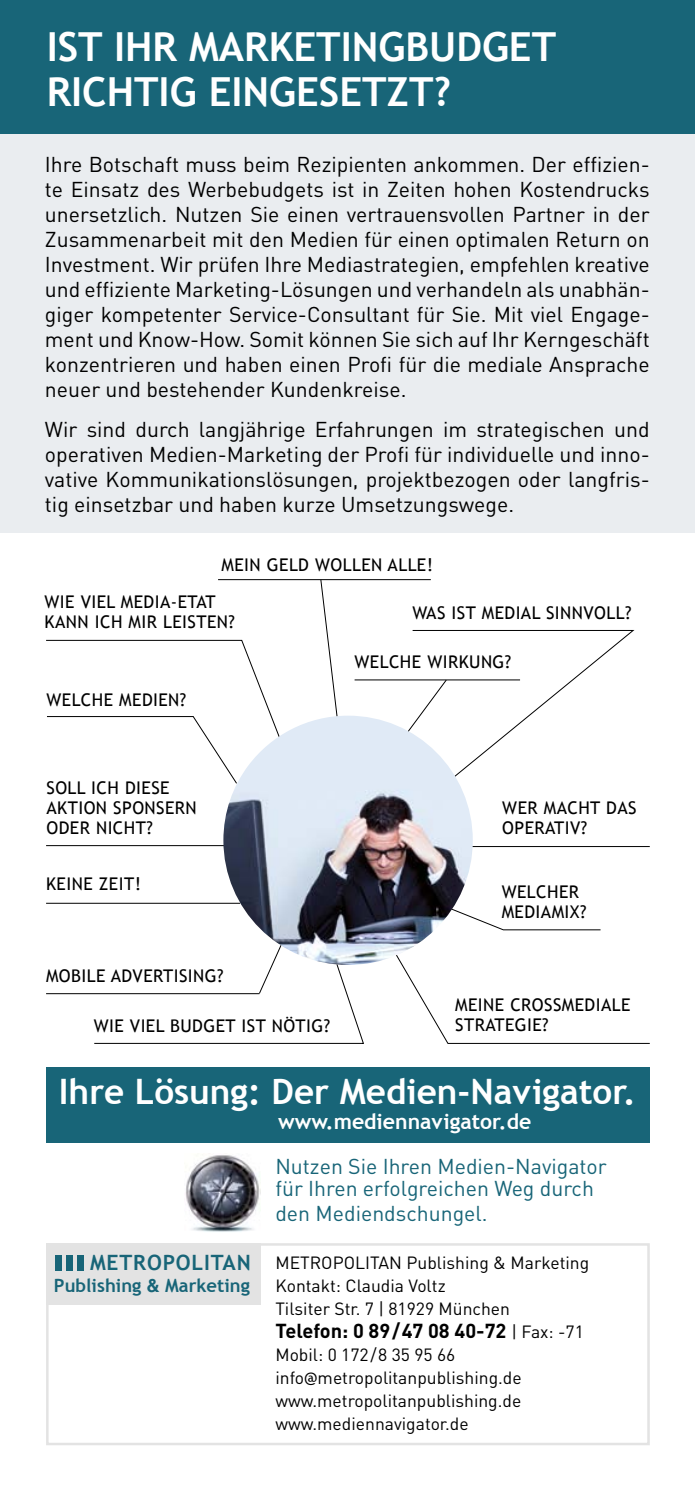
<style>
.page{position:relative;width:695px;height:1489px;background:#fff}
.page>*{position:absolute;margin:0;border:0;box-sizing:border-box;transform-origin:0 0}
.t1{font:700 40px/45px "Trebuchet MS";color:#fff}
.t2{font:700 35px "Trebuchet MS";color:#fff}
.t3{font:21.25px/25px "DIN";color:#000;text-align:justify}
.t4{font:21.25px/22.5px "DIN";color:#186578}
.t5{font:700 21.25px "Trebuchet MS";color:#fff}
.t6{font:700 21px "Trebuchet MS";letter-spacing:.04em;color:#186578}
.t7{font:700 20px "DIN";color:#000}
.t8{font:700 18.25px "Trebuchet MS";color:#186578}
.t9{font:17.5px/20px "Trebuchet MS";letter-spacing:.025em;color:#000}
.t10{font:17.5px/23px "DIN";color:#000}
.s1{font-family:"Helvetica"}
.s2{font-weight:400;font-size:17.5px}
.s3{font-family:"Trebuchet MS"}
</style>
<div class="page">
<svg style="left:472px;top:916px;width:129px;height:14px"></svg>
<hr style="left:46px;top:902px;width:194px;height:1px;background:#000">
<hr style="left:46px;top:993px;width:213px;height:1px;background:#000">
<div style="left:0;top:0;width:694px;height:137px;background:#186578"></div>
<div style="left:0;top:135px;width:694px;height:398px;background:#eaedf0"></div>
<hr style="left:218px;top:579px;width:213px;height:1px;background:#000">
<hr style="left:46px;top:845px;width:182px;height:1px;background:#000">
<hr style="left:354px;top:679px;width:166px;height:1px;background:#000">
<hr style="left:453px;top:846px;width:196px;height:1px;background:#000">
<svg style="left:46px;top:639px;width:226px;height:124px"></svg>
<svg style="left:401px;top:964px;width:249px;height:79px"></svg>
<svg style="left:320px;top:579px;width:19px;height:136px"></svg>
<svg style="left:94px;top:964px;width:270px;height:79px"></svg>
<svg style="left:394px;top:630px;width:240px;height:133px"></svg>
<img style="left:223px;top:715px;width:249px;height:249px">
<div style="left:46px;top:1243px;width:214px;height:62px;background:#e3e3e3"></div>
<div style="left:78px;top:1255px;width:6px;height:15px;background:#186578"></div>
<div style="left:67px;top:1255px;width:6px;height:15px;background:#186578"></div>
<div style="left:55px;top:1255px;width:7px;height:15px;background:#186578"></div>
<div style="left:46px;top:1067px;width:603px;height:75px;background:#186578"></div>
<div style="left:46px;top:1243px;width:603px;height:201px;border:2px solid #e3e3e3"></div>
<img style="left:185px;top:1155px;width:75px;height:77px">
<h1 class="t1" style="left:47px;top:25px;width:485px;text-indent:332px">gbudget richtig eingesetzt?</h1>
<h1 class="t1" style="left:47px;top:25px;width:196px">Ist Ihr Marketin</h1>
<p class="t3" style="left:45px;top:151px;width:606px">Ihre Botschaft muss beim Rezipienten ankommen. Der effizien&shy;te Einsatz des Werbebudgets ist in Zeiten hohen Kostendrucks unersetzlich. Nutzen Sie einen vertrauensvollen Partner in der Zusammenarbeit mit den Medien für einen optimalen Return on Investment. Wir prüfen Ihre Mediastrategien, empfehlen kreative und effiziente Marketing-Lösungen und verhandeln als unabhän&shy;giger kompetenter Service-Consultant für Sie. Mit viel Engage&shy;ment und Know-How. Somit können Sie sich auf Ihr Kerngeschäft konzentrieren und haben einen Profi für die mediale Ansprache neuer und bestehender Kundenkreise.</p>
<p class="t3" style="left:45px;top:416px;width:606px">Wir sind durch langjährige Erfahrungen im strategischen und operativen Medien-Marketing der Profi für individuelle und inno&shy;vative Kommunikationslösungen, projektbezogen oder langfris&shy;tig einsetzbar und haben kurze Umsetzungswege.</p>
<p class="t9" style="left:221px;top:555px;width:213px">MEIN GELD WOLLEN ALLE!</p>
<p class="t9" style="left:45px;top:592px;width:192px">WIE VIEL MEDIA-ETAT<br>KANN ICH MIR LEISTEN?</p>
<p class="t9" style="left:46px;top:689px;width:141px">WELCHE MEDIEN?</p>
<p class="t9" style="left:412px;top:603px;width:220px">WAS IST MEDIAL SINNVOLL?</p>
<p class="t9" style="left:354px;top:652px;width:158px">WELCHE WIRKUNG?</p>
<p class="t9" style="left:46px;top:777px;width:152px">SOLL ICH DIESE<br>AKTION SPONSERN<br>ODER NICHT?</p>
<p class="t9" style="left:46px;top:874px;width:96px">KEINE ZEIT!</p>
<p class="t9" style="left:46px;top:965px;width:179px">MOBILE ADVERTISING?</p>
<p class="t9" style="left:94px;top:1015px;width:238px">WIE VIEL BUDG ET IST NÖTIG?</p>
<p class="t9" style="left:502px;top:797px;width:136px">WER MACHT DAS<br>OPERATIV?</p>
<p class="t9" style="left:501px;top:882px;width:86px">WELCHER<br>MEDIAMIX?</p>
<p class="t9" style="left:455px;top:995px;width:177px">MEINE CROSSMEDIALE<br>STRATEG IE?</p>
<h2 class="t2" style="left:59px;top:1069px;width:578px">Ihre Lösung: Der Medien-Navigator.</h2>
<p class="t5" style="left:278px;top:1108px;width:255px">www.mediennavigator.de</p>
<p class="t6" style="left:90px;top:1249px;width:162px">METROPOLITAN</p>
<p class="t8" style="left:54px;top:1274px;width:197px">Publishing <span class="s1">&amp;</span> Marketing</p>
<p class="t4" style="left:275px;top:1154px;width:333px">Nutzen Sie Ihren Medien-Navigator für Ihren erfolgreichen Weg durch</p>
<p class="t4" style="left:275px;top:1201px;width:214px">den Mediendschungel.</p>
<p class="t10" style="left:275px;top:1250px;width:315px">METROPOLITAN Publishing &amp; Marketing<br>Kontakt: Claudia Voltz<br>Tilsiter Str. 7 | 81929 München</p>
<p class="t7" style="left:275px;top:1317px;width:310px">Telefon: 0 89 / 47 08 40-72 <span class="s2">| Fax: -71</span></p>
<p class="t10" style="left:275px;top:1342px;width:248px">Mobil: 0 172 / 8 35 95 66 info<span class="s3">@</span>metropolitanpublishing.de www.metropolitanpublishing.de www.mediennavigator.de</p>
</div>
